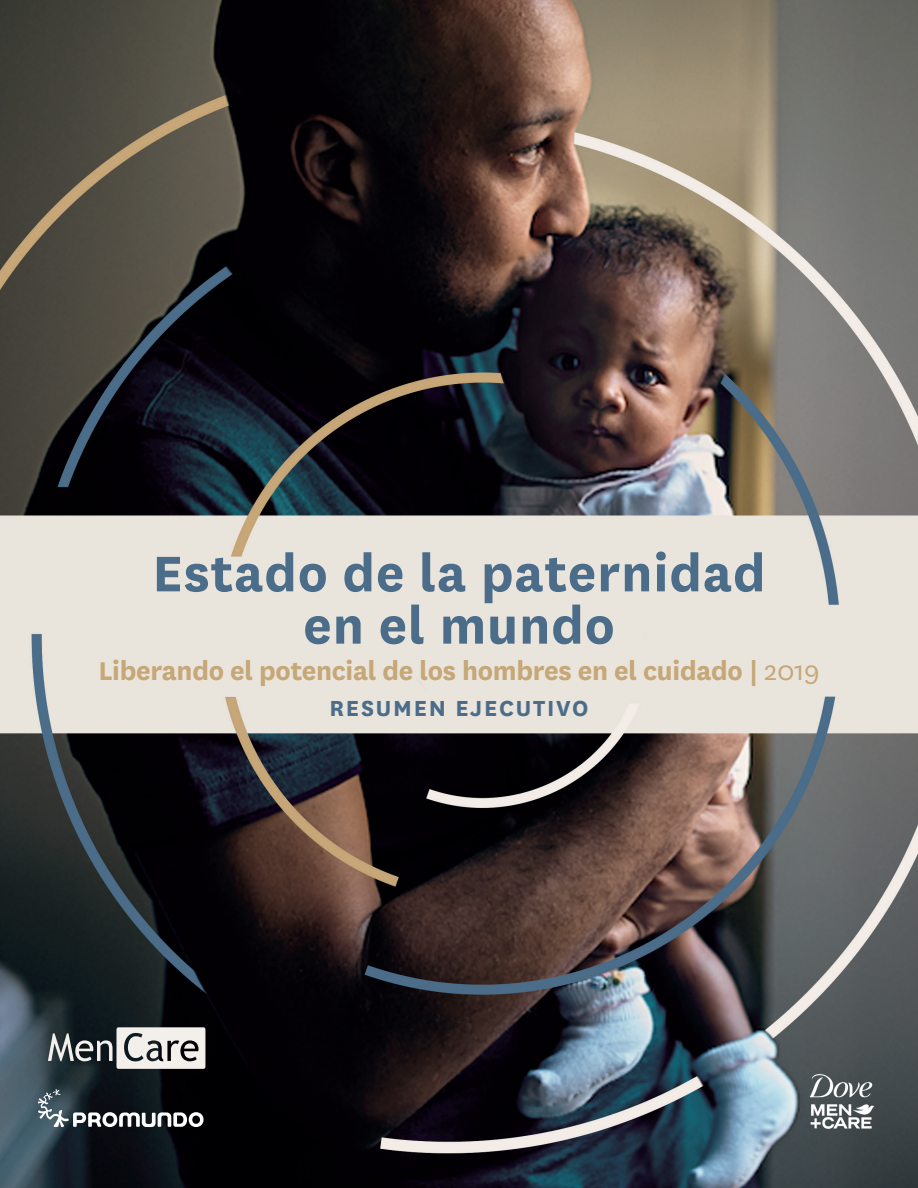
<style>
.page{position:relative;width:918px;height:1188px;background:#fff}
.page>*{position:absolute;margin:0;border:0;box-sizing:border-box;transform-origin:0 0}
.t1{font:700 58.5px "National";letter-spacing:.015em;color:#4b6d89}
.t2{font:700 30px "National";letter-spacing:-.01em;color:#c6a777}
.t3{font:700 25.5px "National";letter-spacing:.07em;color:#4b6d89}
.s1{font-weight:400}
</style>
<div class="page">
<img style="left:0;top:0;width:918px;height:1188px">
<svg style="left:48px;top:1027px;width:157px;height:42px;background:#8f9190"></svg>
<svg style="left:38px;top:1089px;width:166px;height:38px;background:#434a4f"></svg>
<img style="left:799px;top:1059px;width:85px;height:85px">
<p class="t1" style="left:152px;top:532px;width:615px">Estado de la paternidad</p>
<p class="t1" style="left:303px;top:584px;width:313px">en el mundo</p>
<p class="t2" style="left:98px;top:649px;width:723px">Liberando el potencial de los hombres en el cuidado | <span class="s1">2019</span></p>
<p class="t3" style="left:329px;top:690px;width:261px">RESUMEN EJECUTIVO</p>
</div>
